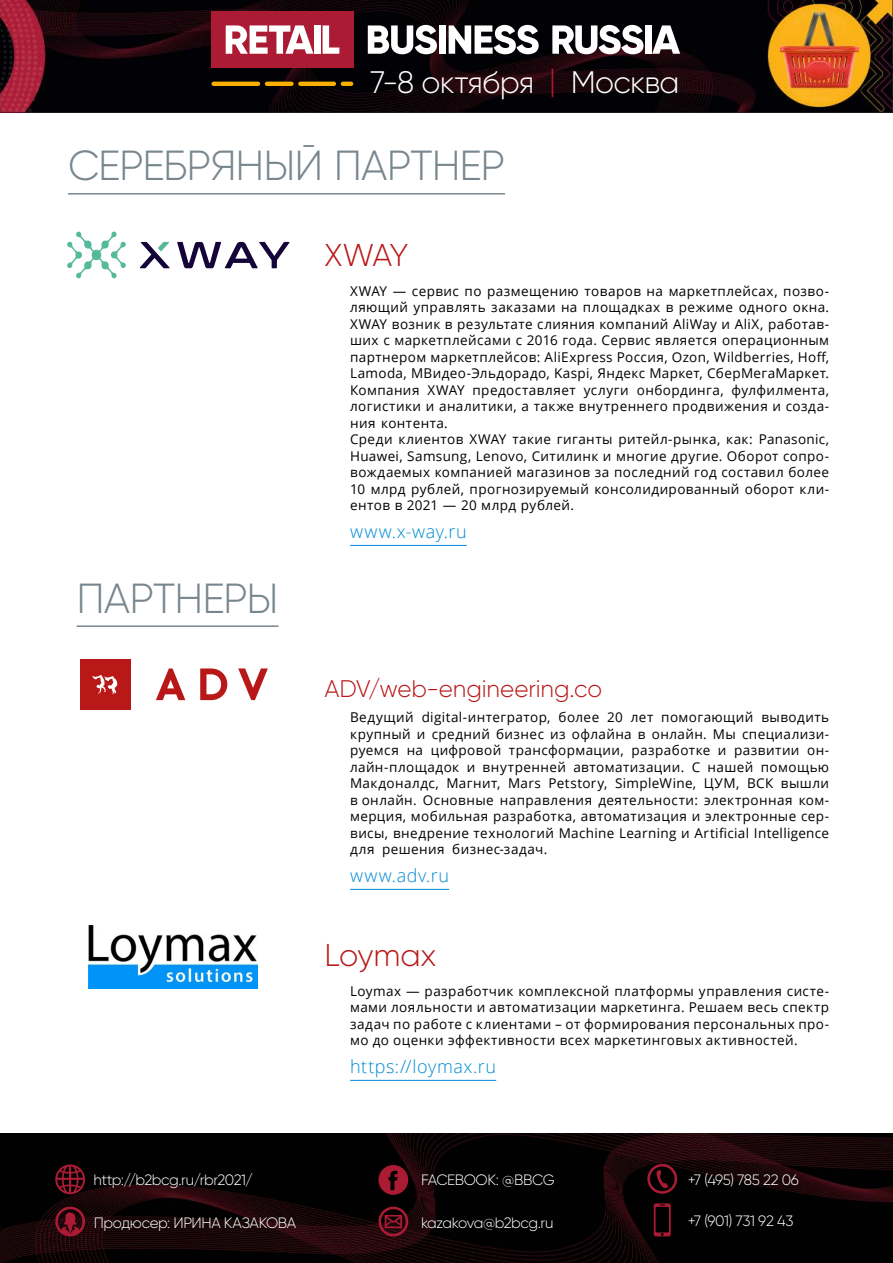
<style>
.page{position:relative;width:893px;height:1263px;background:#fff}
.page>*{position:absolute;margin:0;border:0;box-sizing:border-box;transform-origin:0 0}
.t1{font:300 42px "Gilroy";letter-spacing:-.025em;color:#78868e}
.t2{font:300 31.5px "Gilroy";letter-spacing:-.02em;color:#b81818}
.t3{font:300 31.05px "Gilroy";letter-spacing:-.02em;color:#fff}
.t4{font:300 24px "Gilroy";letter-spacing:-.005em;color:#b81818}
.t5{font:300 18px "Open Sans";letter-spacing:.035em;color:#008ad2}
.t6{font:300 15px "Gilroy";letter-spacing:-.03em;color:#fff}
.t7{font:13.5px/16.5px "Open Sans";letter-spacing:.03em;color:#000;text-align:justify}
.s1{color:#ac1b34}
</style>
<div class="page">
<img style="left:0;top:1133px;width:893px;height:130px">
<svg style="left:647px;top:1164px;width:30px;height:30px"></svg>
<svg style="left:55px;top:1164px;width:30px;height:30px"></svg>
<svg style="left:378px;top:1206px;width:30px;height:30px"></svg>
<svg style="left:378px;top:1165px;width:30px;height:30px"></svg>
<svg style="left:55px;top:1206px;width:30px;height:30px"></svg>
<svg style="left:654px;top:1203px;width:17px;height:33px"></svg>
<img style="left:0;top:0;width:893px;height:112px">
<svg style="left:343px;top:82px;width:8px;height:4px"></svg>
<hr style="left:300px;top:82px;width:34px;height:4px;background:#f9b000">
<hr style="left:267px;top:82px;width:24px;height:4px;background:#f9b000">
<hr style="left:214px;top:82px;width:44px;height:4px;background:#f9b000">
<div style="left:211px;top:11px;width:142px;height:57px;background:#ac1b34"></div>
<svg style="left:226px;top:25px;width:87px;height:29px"></svg>
<div style="left:314px;top:25px;width:7px;height:29px;background:#fff"></div>
<svg style="left:323px;top:25px;width:16px;height:29px"></svg>
<svg style="left:368px;top:25px;width:69px;height:29px"></svg>
<div style="left:439px;top:25px;width:6px;height:29px;background:#fff"></div>
<svg style="left:449px;top:25px;width:90px;height:29px"></svg>
<svg style="left:552px;top:25px;width:91px;height:29px"></svg>
<div style="left:645px;top:25px;width:6px;height:29px;background:#fff"></div>
<svg style="left:652px;top:25px;width:28px;height:29px"></svg>
<hr style="left:68px;top:193px;width:437px;height:2px;background:#78868e">
<hr style="left:350px;top:545px;width:117px;height:1px;background:#008ad2">
<svg style="left:177px;top:242px;width:113px;height:26px"></svg>
<svg style="left:140px;top:242px;width:30px;height:26px"></svg>
<svg style="left:67px;top:231px;width:59px;height:48px"></svg>
<hr style="left:77px;top:625px;width:201px;height:2px;background:#78868e">
<hr style="left:350px;top:889px;width:99px;height:1px;background:#008ad2">
<svg style="left:200px;top:668px;width:27px;height:32px"></svg>
<svg style="left:238px;top:668px;width:30px;height:32px"></svg>
<div style="left:81px;top:659px;width:50px;height:50px;background:#b81818"></div>
<svg style="left:93px;top:675px;width:24px;height:19px"></svg>
<svg style="left:156px;top:668px;width:29px;height:32px"></svg>
<hr style="left:350px;top:1080px;width:146px;height:1px;background:#008ad2">
<img style="left:89px;top:925px;width:169px;height:64px">
<h3 class="t3" style="left:370px;top:64px;width:311px">7-8 октября <span class="s1">|</span> Москва</h3>
<h1 class="t1" style="left:68px;top:140px;width:438px">СЕРЕБРЯНЫЙ ПАРТНЕР</h1>
<h1 class="t1" style="left:77px;top:572px;width:203px">ПАРТНЕРЫ</h1>
<h2 class="t2" style="left:325px;top:236px;width:85px">XWAY</h2>
<p class="t7" style="left:350px;top:282px;width:481px;text-align:left">XWAY — сервис по размещению товаров на маркетплейсах, позво&shy;ляющий управлять заказами на площадках в режиме одного окна.<br>XWAY возник в результате слияния компаний AliWay и AliX, работав&shy;ших с маркетплейсами с 2016 года. Сервис является операционным партнером маркетплейсов: AliExpress Россия, Ozon, Wildberries, Hoff, Lamoda, МВидео-Эльдорадо, Kaspi, Яндекс Маркет, СберМегаМаркет.<br>Компания XWAY предоставляет услуги онбординга, фулфилмента, логистики и аналитики, а также внутреннего продвижения и созда&shy;ния контента.<br>Среди клиентов XWAY такие гиганты ритейл-рынка, как: Panasonic, Huawei, Samsung, Lenovo, Ситилинк и многие другие. Оборот сопро&shy;вождаемых компанией магазинов за последний год составил более 10 млрд рублей, прогнозируемый консолидированный оборот кли&shy;ентов в 2021 — 20 млрд рублей.</p>
<h3 class="t5" style="left:350px;top:519px;width:118px">www.x-way.ru</h3>
<h3 class="t4" style="left:325px;top:674px;width:279px">ADV/web-engineering.co</h3>
<p class="t7" style="left:350px;top:709px;width:481px">Ведущий digital-интегратор, более 20 лет помогающий выводить крупный и средний бизнес из офлайна в онлайн. Мы специализи&shy;руемся на цифровой трансформации, разработке и развитии он&shy;лайн-площадок и внутренней автоматизации. С нашей помощью Макдоналдс, Магнит, Mars Petstory, SimpleWine, ЦУМ, ВСК вышли в онлайн. Основные направления деятельности: электронная ком&shy;мерция, мобильная разработка, автоматизация и электронные сер&shy;висы, внедрение технологий Machine Learning и Artificial Intelligence для решения бизнес-задач.</p>
<h3 class="t5" style="left:350px;top:863px;width:101px">www.adv.ru</h3>
<h2 class="t2" style="left:325px;top:936px;width:113px">Loymax</h2>
<p class="t7" style="left:350px;top:982px;width:481px">Loymax — разработчик комплексной платформы управления систе&shy;мами лояльности и автоматизации маркетинга. Решаем весь спектр задач по работе с клиентами – от формирования персональных про&shy;мо до оценки эффективности всех маркетинговых активностей.</p>
<h3 class="t5" style="left:350px;top:1054px;width:148px">https://loymax.ru</h3>
<p class="t6" style="left:94px;top:1171px;width:161px">http://b2bcg.ru/rbr2021/</p>
<p class="t6" style="left:94px;top:1213px;width:204px">Продюсер: ИРИНА КАЗАКОВА</p>
<p class="t6" style="left:421px;top:1171px;width:135px">FACEBOOK: @BBCG</p>
<p class="t6" style="left:688px;top:1170px;width:113px">+7 (495) 785 22 06</p>
<p class="t6" style="left:688px;top:1211px;width:107px">+7 (901) 731 92 43</p>
<p class="t6" style="left:421px;top:1213px;width:134px">kazakova@b2bcg.ru</p>
</div>
